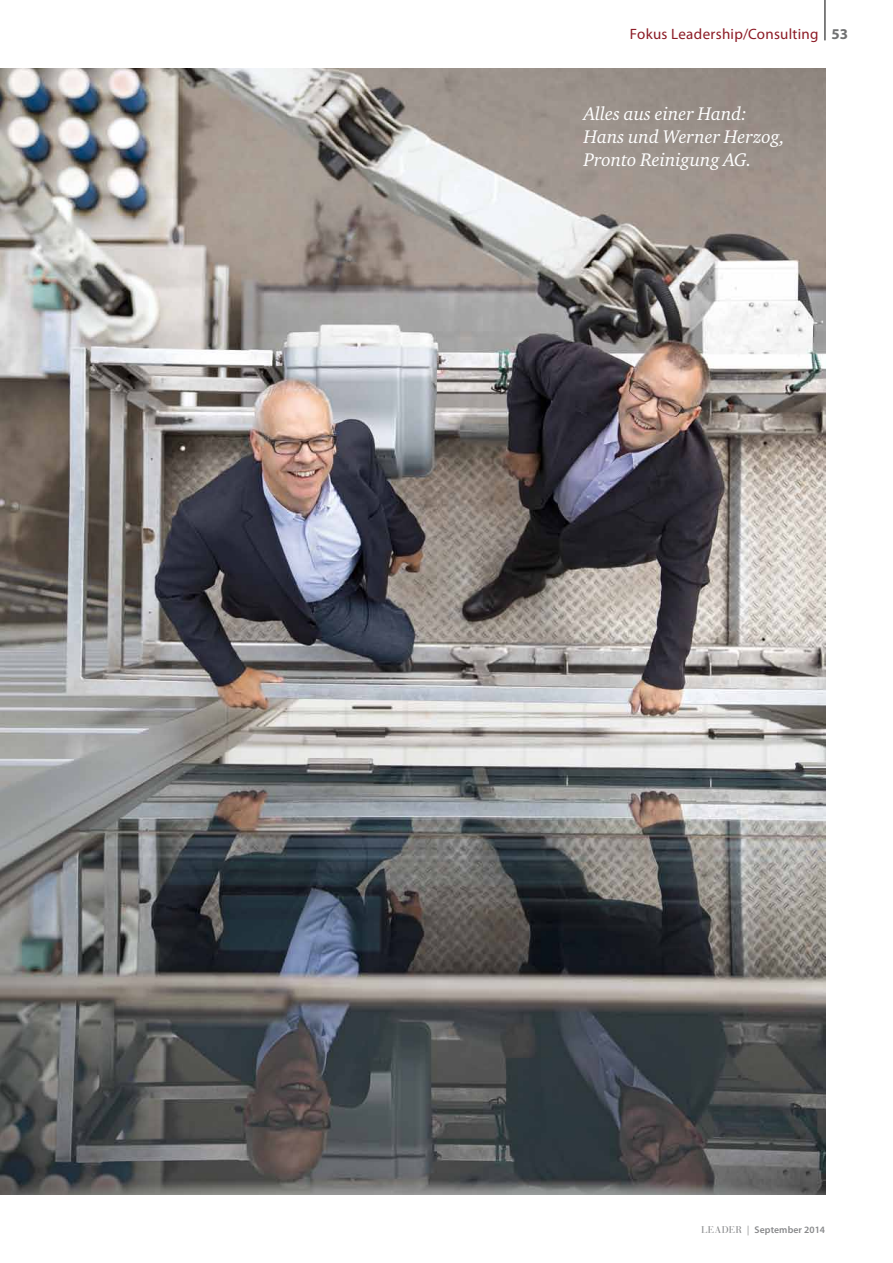
<style>
.page{position:relative;width:893px;height:1263px;background:#fff}
.page>*{position:absolute;margin:0;border:0;box-sizing:border-box;transform-origin:0 0}
.t1{font:italic 18.75px/23.2px "Charter ITC";color:#fff}
.t2{font:15px "Myriad Pro";letter-spacing:.02em;color:#8c1a24}
.t3{font:600 9.75px "Myriad Pro";letter-spacing:.01em;color:#87888a}
.s1{font-weight:700;color:#707172}
.s2{font-family:"Bauer Bodoni";font-weight:400}
</style>
<div class="page">
<hr style="left:825px;top:0;width:1px;height:40px;background:#000">
<img style="left:1px;top:68px;width:824px;height:1127px">
<p class="t2" style="left:630px;top:25px;width:220px">Fokus Leadership/Consulting <span class="s1">53</span></p>
<p class="t1" style="left:584px;top:102px;width:203px">Alles aus einer Hand:<br>Hans und Werner Herzog,<br>Pronto Reinigung AG.</p>
<p class="t3" style="left:701px;top:1223px;width:125px"><span class="s2">LEADER |</span> September 2014</p>
</div>
